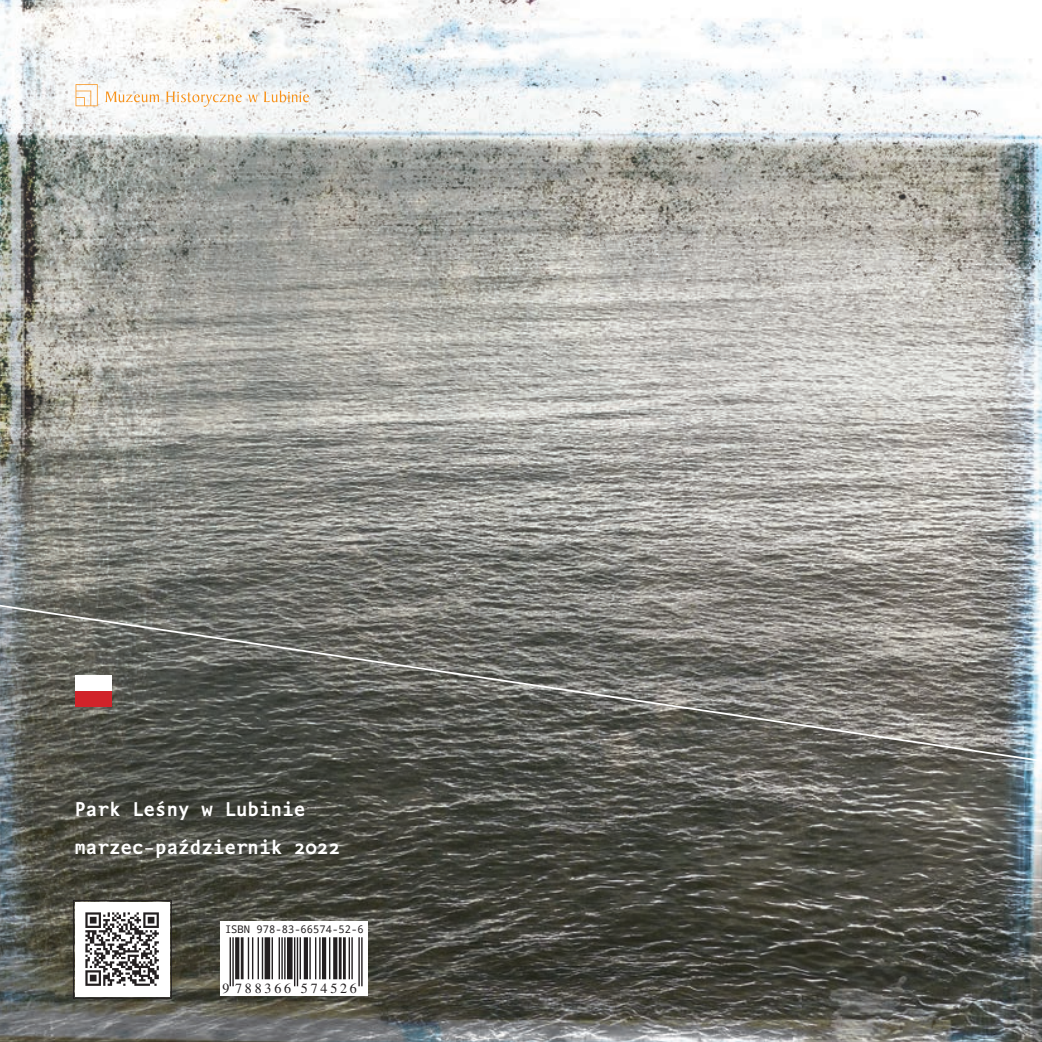
<style>
.page{position:relative;width:1042px;height:1042px;background:#fff}
.page>*{position:absolute;margin:0;border:0;box-sizing:border-box;transform-origin:0 0}
.t1{font:700 19.25px/38.5px "Nexus Typewriter Pro";color:#fff}
.t2{font:14px "Free Serif";letter-spacing:.2em;color:#231f20}
.t3{font:10.5px "Droid Sans Mono";color:#231f20}
</style>
<div class="page">
<img style="left:0;top:0;width:1042px;height:598px">
<svg style="left:0;top:598px;width:1042px;height:444px;background:#5f605a"></svg>
<div style="left:76px;top:691px;width:36px;height:15px;background:#d1232a"></div>
<div style="left:76px;top:675px;width:36px;height:15px;background:#fff"></div>
<div style="left:221px;top:921px;width:147px;height:16px;background:#fff"></div>
<div style="left:221px;top:937px;width:147px;height:59px;background:#fff"></div>
<svg style="left:230px;top:937px;width:133px;height:49px"></svg>
<div style="left:73px;top:900px;width:99px;height:98px;border:1px solid #231f20"></div>
<img style="left:76px;top:903px;width:93px;height:93px">
<svg style="left:56px;top:65px;width:272px;height:61px;fill:#f1f4f5"></svg>
<svg style="left:105px;top:92px;width:54px;height:10px"></svg>
<svg style="left:166px;top:92px;width:76px;height:15px"></svg>
<svg style="left:248px;top:95px;width:10px;height:7px"></svg>
<svg style="left:264px;top:91px;width:45px;height:11px"></svg>
<svg style="left:76px;top:84px;width:22px;height:22px"></svg>
<p class="t1" style="left:74px;top:788px;width:267px">Park Leśny w Lubinie marzec-październik 2022</p>
<p class="t3" style="left:225px;top:922px;width:140px">ISBN 978-83-66574-52-6</p>
<p class="t2" style="left:223px;top:980px;width:136px">9 788366 574526</p>
</div>
